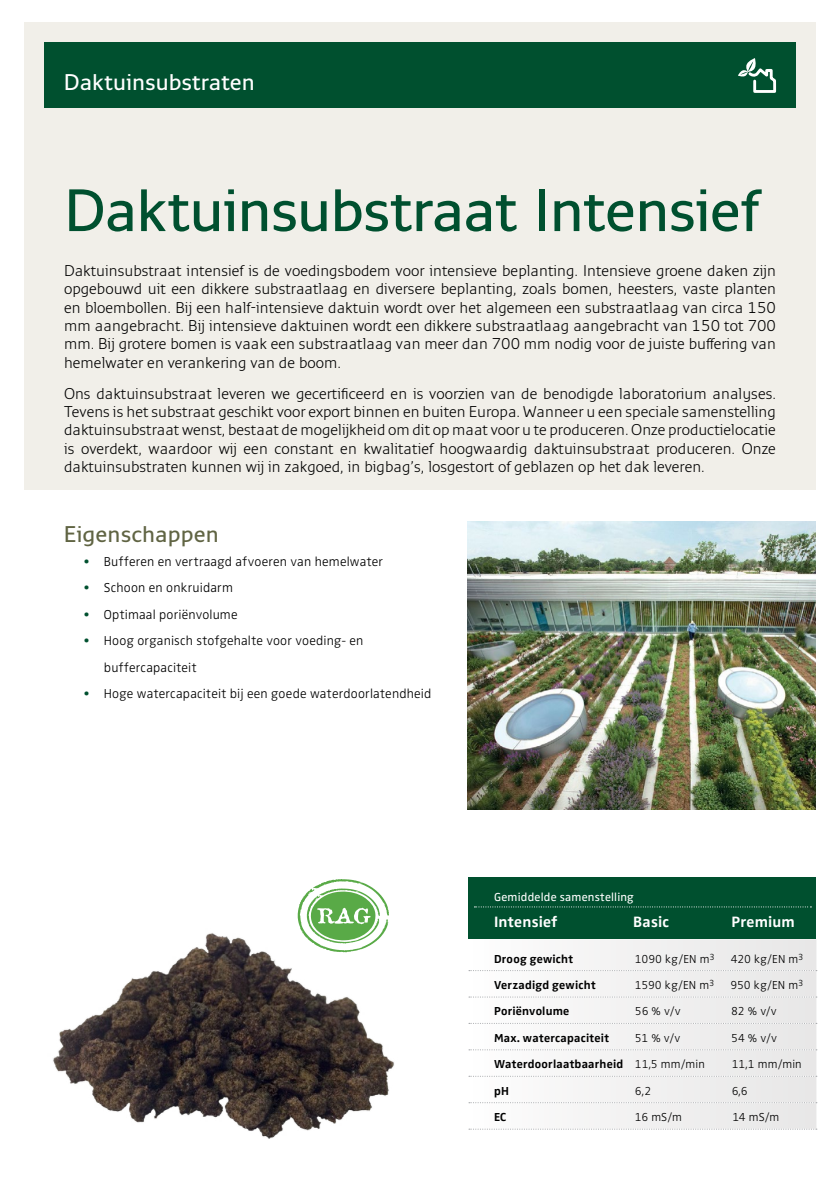
<style>
.page{position:relative;width:840px;height:1191px;background:#fff}
.page>*{position:absolute;margin:0;border:0;box-sizing:border-box;transform-origin:0 0}
.t1{font:600 59.2px "Monitor";letter-spacing:-.01em;color:#00502f}
.t2{font:600 22.6px "Monitor";letter-spacing:.005em;color:#fff}
.t3{font:600 22.6px "Monitor";letter-spacing:.01em;color:#606443}
.t4{font:300 15.6px/18.4px "Monitor";color:#000;text-align:justify}
.t5{font:700 15.6px "Zwo OT";letter-spacing:.015em;color:#fff}
.t6{font:300 13.4px/26.4px "Zwo OT";letter-spacing:.015em;color:#000}
.t7{font:700 12px "Zwo OT";letter-spacing:.02em;color:#000}
.t8{font:300 12px "Zwo OT";color:#000}
.t9{font:12px "Zwo OT";letter-spacing:.015em;color:#fff}
.s1{color:#00502f}
.s2{font-weight:300}
</style>
<div class="page">
<img style="left:53px;top:933px;width:341px;height:206px">
<svg style="left:297px;top:879px;width:92px;height:73px"></svg>
<div style="left:24px;top:22px;width:791px;height:467px;background:#f1efe9"></div>
<img style="left:467px;top:521px;width:348px;height:288px">
<div style="left:468px;top:877px;width:348px;height:62px;background:#00502f"></div>
<svg style="left:468px;top:939px;width:348px;height:189px"></svg>
<svg style="left:468px;top:970px;width:348px;height:1px"></svg>
<svg style="left:468px;top:996px;width:348px;height:1px"></svg>
<svg style="left:468px;top:1023px;width:348px;height:1px"></svg>
<svg style="left:468px;top:1049px;width:348px;height:1px"></svg>
<svg style="left:468px;top:1075px;width:348px;height:1px"></svg>
<svg style="left:468px;top:1102px;width:348px;height:1px"></svg>
<svg style="left:469px;top:1128px;width:347px;height:1px"></svg>
<svg style="left:474px;top:906px;width:337px;height:1px"></svg>
<div style="left:44px;top:42px;width:751px;height:66px;background:#00502f"></div>
<svg style="left:738px;top:58px;width:37px;height:35px"></svg>
<h2 class="t2" style="left:64px;top:68px;width:193px">Daktuinsubstraten</h2>
<h1 class="t1" style="left:64px;top:174px;width:696px">Daktuinsubstraat Intensief</h1>
<p class="t4" style="left:64px;top:260px;width:713px">Daktuinsubstraat intensief is de voedingsbodem voor intensieve beplanting. Intensieve groene daken zijn opgebouwd uit een dikkere substraatlaag en diversere beplanting, zoals bomen, heesters, vaste planten en bloembollen. Bij een half-intensieve daktuin wordt over het algemeen een substraatlaag van circa 150 mm aangebracht. Bij intensieve daktuinen wordt een dikkere substraatlaag aangebracht van 150 tot 700 mm. Bij grotere bomen is vaak een substraatlaag van meer dan 700 mm nodig voor de juiste buffering van hemelwater en verankering van de boom.</p>
<p class="t4" style="left:64px;top:383px;width:713px">Ons daktuinsubstraat leveren we gecertificeerd en is voorzien van de benodigde laboratorium analyses.<br>Tevens is het substraat geschikt voor export binnen en buiten Europa. Wanneer u een speciale samenstelling daktuinsubstraat wenst, bestaat de mogelijkheid om dit op maat voor u te produceren. Onze productielocatie is overdekt, waardoor wij een constant en kwalitatief hoogwaardig daktuinsubstraat produceren. Onze daktuinsubstraten kunnen wij in zakgoed, in bigbag’s, losgestort of geblazen op het dak leveren.</p>
<h2 class="t3" style="left:64px;top:520px;width:157px">Eigenschappen</h2>
<p class="t6" style="left:84px;top:548px;width:300px"><span class="s1">•</span> Bufferen en vertraagd afvoeren van hemelwater</p>
<p class="t6" style="left:84px;top:575px;width:150px"><span class="s1">•</span> Schoon en onkruidarm</p>
<p class="t6" style="left:84px;top:601px;width:155px"><span class="s1">•</span> Optimaal poriënvolume</p>
<p class="t6" style="left:104px;top:628px;width:261px;text-indent:-20px"><span class="s1">•</span> Hoog organisch stofgehalte voor voeding- en buffercapaciteit</p>
<p class="t6" style="left:84px;top:681px;width:349px"><span class="s1">•</span> Hoge watercapaciteit bij een goede waterdoorlatendheid</p>
<p class="t9" style="left:494px;top:890px;width:141px">Gemiddelde samenstelling</p>
<p class="t5" style="left:494px;top:913px;width:65px">Intensief</p>
<p class="t5" style="left:633px;top:913px;width:37px">Basic</p>
<p class="t5" style="left:731px;top:913px;width:65px">Premium</p>
<p class="t7" style="left:494px;top:951px;width:81px">Droog gewicht</p>
<p class="t8" style="left:634px;top:951px;width:81px">1090 kg/EN m<sup>3</sup></p>
<p class="t8" style="left:730px;top:951px;width:74px">420 kg/EN m<sup>3</sup></p>
<p class="t7" style="left:494px;top:978px;width:103px">Verzadigd gewicht</p>
<p class="t8" style="left:634px;top:978px;width:81px">1590 kg/EN m<sup>3</sup></p>
<p class="t8" style="left:730px;top:978px;width:74px">950 kg/EN m<sup>3</sup></p>
<p class="t7" style="left:494px;top:1004px;width:77px">Poriënvolume</p>
<p class="t8" style="left:634px;top:1004px;width:47px">56 % v/v</p>
<p class="t8" style="left:730px;top:1004px;width:47px">82 % v/v</p>
<p class="t7" style="left:494px;top:1030px;width:116px">Max. watercapaciteit</p>
<p class="t8" style="left:634px;top:1031px;width:47px">51 % v/v</p>
<p class="t8" style="left:730px;top:1031px;width:47px">54 % v/v</p>
<p class="t7" style="left:494px;top:1057px;width:212px">Waterdoorlaatbaarheid <span class="s2">11,5 mm/min</span></p>
<p class="t8" style="left:731px;top:1057px;width:71px">11,1 mm/min</p>
<p class="t7" style="left:494px;top:1083px;width:16px">pH</p>
<p class="t8" style="left:634px;top:1083px;width:18px">6,2</p>
<p class="t8" style="left:731px;top:1083px;width:18px">6,6</p>
<p class="t7" style="left:494px;top:1110px;width:14px">EC</p>
<p class="t8" style="left:634px;top:1110px;width:48px">16 mS/m</p>
<p class="t8" style="left:732px;top:1110px;width:48px">14 mS/m</p>
</div>
